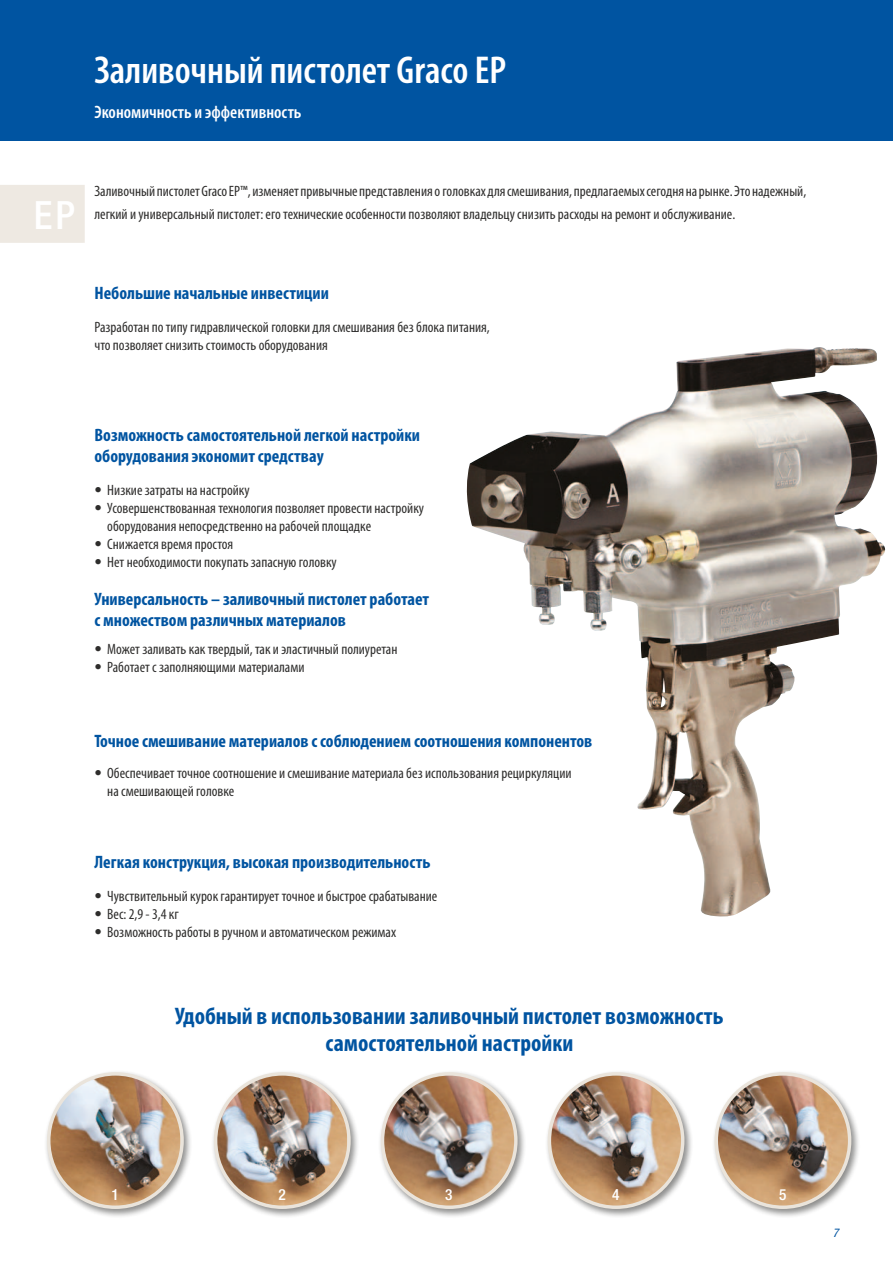
<style>
.page{position:relative;width:893px;height:1263px;background:#fff}
.page>*{position:absolute;margin:0;border:0;box-sizing:border-box;transform-origin:0 0}
.t1{font:600 condensed 39px "Myriad Pro";color:#fff}
.t2{font:500 condensed 39px "Helvetica Neue LT Std";color:#fff}
.t3{font:700 condensed 24px/27px "Myriad Pro";color:#0054a1;text-align:center}
.t4{font:700 condensed 18px/21px "Myriad Pro";color:#0054a1}
.t5{font:600 condensed 18px "Myriad Pro";color:#fff}
.t6{font:500 condensed 15.3px "Helvetica Neue LT Std";color:#fff}
.t7{font:condensed 15px/18px "Myriad Pro";color:#2e2d2c}
.t8{font:italic condensed 12px "Helvetica Neue LT Std";color:#0054a1}
.s1{font-family:"Helvetica Neue LT Std"}
</style>
<div class="page">
<div style="left:0;top:0;width:893px;height:140px;background:#0054a1"></div>
<img style="left:466px;top:348px;width:420px;height:569px">
<div style="left:44px;top:1069px;width:149px;height:149px;background:#1d1d1b;opacity:.5"></div>
<img style="left:49px;top:1074px;width:132px;height:133px">
<div style="left:47px;top:1072px;width:137px;height:137px;border:3px solid #eae4db;border-radius:50%"></div>
<div style="left:211px;top:1069px;width:149px;height:149px;background:#1d1d1b;opacity:.5"></div>
<img style="left:216px;top:1074px;width:131px;height:133px">
<div style="left:214px;top:1072px;width:137px;height:137px;border:3px solid #eae4db;border-radius:50%"></div>
<div style="left:545px;top:1069px;width:149px;height:149px;background:#1d1d1b;opacity:.5"></div>
<img style="left:550px;top:1074px;width:132px;height:133px">
<div style="left:548px;top:1072px;width:136px;height:137px;border:3px solid #eae4db;border-radius:50%"></div>
<div style="left:712px;top:1069px;width:149px;height:149px;background:#1d1d1b;opacity:.5"></div>
<img style="left:717px;top:1074px;width:132px;height:133px">
<div style="left:715px;top:1072px;width:136px;height:137px;border:3px solid #eae4db;border-radius:50%"></div>
<div style="left:378px;top:1069px;width:149px;height:149px;background:#1d1d1b;opacity:.5"></div>
<img style="left:383px;top:1074px;width:133px;height:133px">
<div style="left:381px;top:1072px;width:137px;height:137px;border:3px solid #eae4db;border-radius:50%"></div>
<div style="left:0;top:185px;width:85px;height:58px;background:#eee9e2"></div>
<h1 class="t1" style="left:94px;top:49px;width:413px">Заливочный пистолет Graco EP</h1>
<p class="t5" style="left:94px;top:102px;width:208px">Экономичность и эффективность</p>
<h1 class="t2" style="left:34px;top:192px;width:43px">EP</h1>
<p class="t7" style="left:94px;top:180px;width:713px;line-height:22.5px">Заливочный пистолет Graco EP™, изменяет привычные представления о головках для смешивания, предлагаемых сегодня на рынке. Это надежный, легкий и универсальный пистолет: его технические особенности позволяют владельцу снизить расходы на ремонт и обслуживание.</p>
<p class="t4" style="left:94px;top:282px;width:236px">Небольшие начальные инвестиции</p>
<p class="t7" style="left:94px;top:318px;width:397px">Разработан по типу гидравлической головки для смешивания без блока питания, что позволяет снизить стоимость оборудования</p>
<p class="t4" style="left:94px;top:425px;width:327px">Возможность самостоятельной легкой настройки оборудования экономит средстваy</p>
<p class="t7" style="left:94px;top:481px;width:157px"><span class="s1">•</span> Низкие затраты на настройку</p>
<p class="t7" style="left:107px;top:499px;width:318px;text-indent:-13px"><span class="s1">•</span> Усовершенствованная технология позволяет провести настройку оборудования непосредственно на рабочей площадке</p>
<p class="t7" style="left:94px;top:535px;width:140px"><span class="s1">•</span> Снижается время простоя</p>
<p class="t7" style="left:94px;top:553px;width:244px"><span class="s1">•</span> Нет необходимости покупать запасную головку</p>
<p class="t4" style="left:94px;top:588px;width:336px">Универсальность – заливочный пистолет работает с множеством различных материалов</p>
<p class="t7" style="left:94px;top:640px;width:304px"><span class="s1">•</span> Может заливать как твердый, так и эластичный полиуретан</p>
<p class="t7" style="left:94px;top:658px;width:212px"><span class="s1">•</span> Работает с заполняющими материалами</p>
<p class="t4" style="left:94px;top:730px;width:499px">Точное смешивание материалов с соблюдением соотношения компонентов</p>
<p class="t7" style="left:107px;top:764px;width:466px;text-indent:-13px"><span class="s1">•</span> Обеспечивает точное соотношение и смешивание материала без использования рециркуляции на смешивающей головке</p>
<p class="t4" style="left:94px;top:851px;width:338px">Легкая конструкция, высокая производительность</p>
<p class="t7" style="left:94px;top:886px;width:344px"><span class="s1">•</span> Чувствительный курок гарантирует точное и быстрое срабатывание</p>
<p class="t7" style="left:94px;top:904px;width:86px"><span class="s1">•</span> Вес: 2,9 - 3,4 кг</p>
<p class="t7" style="left:94px;top:922px;width:303px"><span class="s1">•</span> Возможность работы в ручном и автоматическом режимах</p>
<h2 class="t3" style="left:175px;top:1001px;width:550px">Удобный в использовании заливочный пистолет возможность самостоятельной настройки</h2>
<p class="t6" style="left:111px;top:1185px;width:9px">1</p>
<p class="t6" style="left:278px;top:1185px;width:9px">2</p>
<p class="t6" style="left:445px;top:1186px;width:9px">3</p>
<p class="t6" style="left:612px;top:1186px;width:9px">4</p>
<p class="t6" style="left:779px;top:1186px;width:9px">5</p>
<p class="t8" style="left:833px;top:1226px;width:7px">7</p>
</div>
